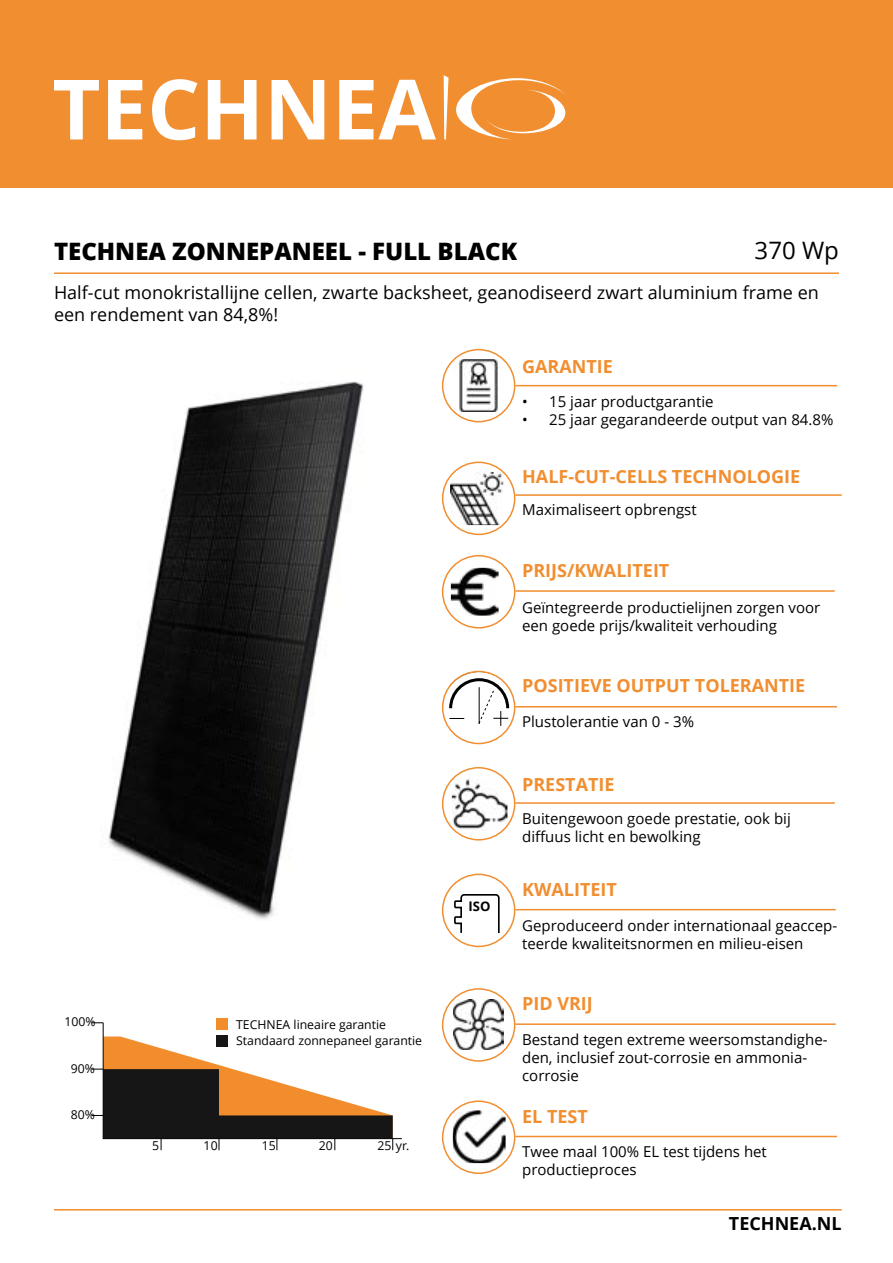
<style>
.page{position:relative;width:893px;height:1263px;background:#fff}
.page>*{position:absolute;margin:0;border:0;box-sizing:border-box;transform-origin:0 0}
.t1{font:800 24px "Open Sans";color:#000}
.t2{font:24px "Open Sans";color:#000}
.t3{font:700 18px "Open Sans";color:#f18e30}
.t4{font:18px/21.6px "Open Sans";color:#000}
.t5{font:700 18px "Open Sans";color:#000}
.t6{font:15px/18px "Open Sans";color:#000}
.t7{font:700 13.2px "Open Sans";color:#000}
.t8{font:12.3px "Open Sans";color:#000}
</style>
<div class="page">
<div style="left:0;top:0;width:893px;height:187px;background:#f18e30"></div>
<svg style="left:444px;top:75px;width:4px;height:64px"></svg>
<svg style="left:456px;top:78px;width:110px;height:61px"></svg>
<svg style="left:54px;top:80px;width:45px;height:59px"></svg>
<svg style="left:108px;top:80px;width:34px;height:59px"></svg>
<svg style="left:152px;top:79px;width:45px;height:61px"></svg>
<svg style="left:208px;top:80px;width:49px;height:59px"></svg>
<svg style="left:272px;top:80px;width:52px;height:59px"></svg>
<svg style="left:339px;top:80px;width:97px;height:59px"></svg>
<hr style="left:54px;top:272px;width:785px;height:2px;background:#f18e30">
<img style="left:108px;top:381px;width:256px;height:539px">
<svg style="left:92px;top:1022px;width:310px;height:128px"></svg>
<div style="left:216px;top:1018px;width:12px;height:12px;background:#f28d2d"></div>
<div style="left:216px;top:1035px;width:11px;height:11px;background:#161616"></div>
<hr style="left:54px;top:1209px;width:788px;height:1px;background:#f18e30">
<hr style="left:515px;top:494px;width:327px;height:2px;background:#f18e30">
<img style="left:450px;top:472px;width:53px;height:53px">
<div style="left:442px;top:462px;width:73px;height:73px;border:2px solid #f18e30;border-radius:50%"></div>
<hr style="left:515px;top:909px;width:321px;height:1px;background:#f18e30">
<svg style="left:453px;top:894px;width:47px;height:41px"></svg>
<div style="left:442px;top:874px;width:73px;height:73px;border:2px solid #f18e30;border-radius:50%"></div>
<hr style="left:515px;top:1023px;width:321px;height:2px;background:#f18e30">
<img style="left:453px;top:999px;width:51px;height:51px">
<div style="left:442px;top:988px;width:73px;height:74px;border:2px solid #f18e30;border-radius:50%"></div>
<hr style="left:515px;top:1136px;width:322px;height:1px;background:#f18e30">
<img style="left:453px;top:1110px;width:53px;height:53px">
<div style="left:442px;top:1100px;width:73px;height:74px;border:2px solid #f18e30;border-radius:50%"></div>
<hr style="left:515px;top:385px;width:322px;height:1px;background:#f18e30">
<img style="left:452px;top:359px;width:53px;height:53px">
<div style="left:442px;top:349px;width:73px;height:73px;border:2px solid #f18e30;border-radius:50%"></div>
<hr style="left:515px;top:802px;width:320px;height:2px;background:#f18e30">
<img style="left:452px;top:776px;width:55px;height:55px">
<div style="left:442px;top:767px;width:73px;height:73px;border:2px solid #f18e30;border-radius:50%"></div>
<hr style="left:515px;top:706px;width:322px;height:1px;background:#f18e30">
<svg style="left:443px;top:671px;width:72px;height:72px"></svg>
<div style="left:442px;top:671px;width:73px;height:73px;border:2px solid #f18e30;border-radius:50%"></div>
<hr style="left:515px;top:590px;width:320px;height:2px;background:#f18e30">
<img style="left:451px;top:568px;width:48px;height:48px">
<div style="left:442px;top:555px;width:73px;height:73px;border:2px solid #f18e30;border-radius:50%"></div>
<h1 class="t1" style="left:54px;top:233px;width:465px">TECHNEA ZONNEPANEEL - FULL BLACK</h1>
<h1 class="t2" style="left:755px;top:233px;width:86px">370 Wp</h1>
<p class="t4" style="left:54px;top:281px;width:766px">Half-cut monokristallijne cellen, zwarte backsheet, geanodiseerd zwart aluminium frame en een rendement van 84,8%!</p>
<p class="t3" style="left:522px;top:353px;width:92px">GARANTIE</p>
<p class="t6" style="left:522px;top:392px;width:193px">• 15 jaar productgarantie</p>
<p class="t6" style="left:522px;top:410px;width:313px">• 25 jaar gegarandeerde output van 84.8%</p>
<p class="t3" style="left:522px;top:463px;width:280px">HALF-CUT-CELLS TECHNOLOGIE</p>
<p class="t6" style="left:522px;top:500px;width:176px">Maximaliseert opbrengst</p>
<p class="t3" style="left:522px;top:558px;width:149px">PRIJS/KWALITEIT</p>
<p class="t6" style="left:522px;top:599px;width:300px">Geïntegreerde productielijnen zorgen voor een goede prijs/kwaliteit verhouding</p>
<p class="t3" style="left:522px;top:673px;width:285px">POSITIEVE OUTPUT TOLERANTIE</p>
<p class="t6" style="left:522px;top:712px;width:173px">Plustolerantie van 0 - 3%</p>
<p class="t8" style="left:64px;top:1013px;width:33px">100%</p>
<p class="t8" style="left:71px;top:1060px;width:26px">90%</p>
<p class="t8" style="left:71px;top:1106px;width:26px">80%</p>
<p class="t8" style="left:236px;top:1016px;width:151px">TECHNEA lineaire garantie</p>
<p class="t8" style="left:236px;top:1032px;width:187px">Standaard zonnepaneel garantie</p>
<p class="t8" style="left:152px;top:1137px;width:9px">5</p>
<p class="t8" style="left:204px;top:1137px;width:16px">10</p>
<p class="t8" style="left:262px;top:1137px;width:16px">15</p>
<p class="t8" style="left:319px;top:1137px;width:16px">20</p>
<p class="t8" style="left:377px;top:1137px;width:34px">25 yr.</p>
<p class="t7" style="left:468px;top:897px;width:23px">ISO</p>
<p class="t3" style="left:522px;top:771px;width:94px">PRESTATIE</p>
<p class="t6" style="left:522px;top:809px;width:270px">Buitengewoon goede prestatie, ook bij diffuus licht en bewolking</p>
<p class="t3" style="left:522px;top:876px;width:96px">KWALITEIT</p>
<p class="t6" style="left:522px;top:916px;width:316px">Geproduceerd onder internationaal geaccep&shy;teerde kwaliteitsnormen en milieu-eisen</p>
<p class="t3" style="left:522px;top:991px;width:72px">PID VRIJ</p>
<p class="t6" style="left:522px;top:1030px;width:307px">Bestand tegen extreme weersomstandighe&shy;den, inclusief zout-corrosie en ammonia&shy;corrosie</p>
<p class="t3" style="left:522px;top:1103px;width:67px">EL TEST</p>
<p class="t6" style="left:522px;top:1142px;width:246px">Twee maal 100% EL test tijdens het productieproces</p>
<p class="t5" style="left:729px;top:1211px;width:114px">TECHNEA.NL</p>
</div>
